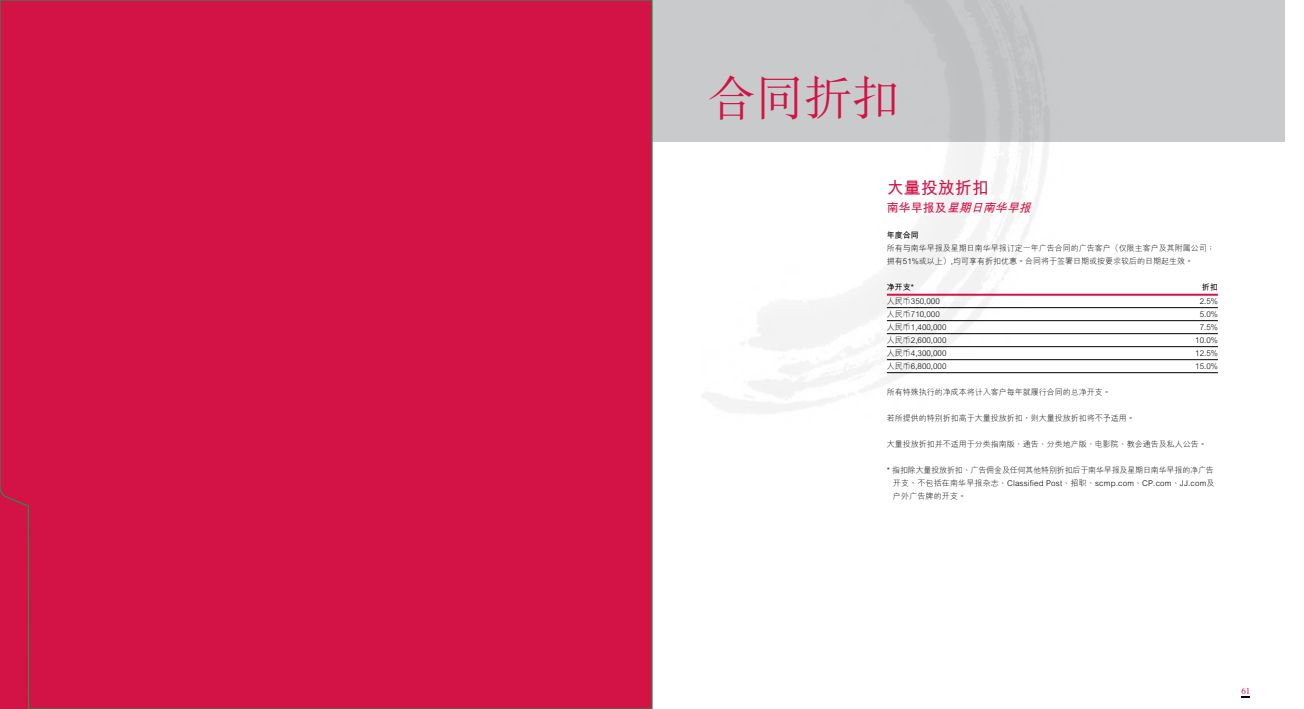
<style>
.page{position:relative;width:1304px;height:709px;background:#fff}
.page>*{position:absolute;margin:0;border:0;box-sizing:border-box;transform-origin:0 0}
.t1{font:300 48px "M Sung HKS";color:#d31245}
.t2{font:700 17px "M Hei HKS";color:#d31245}
.t3{font:italic 700 12px "M Hei HKS";color:#d31245}
.t4{font:9px "Times";color:#d31245}
.t5{font:300 8px/13px "M Hei HKS";color:#000}
.t6{font:700 8px "M Hei HKS";color:#000}
.s1{font-style:normal}
</style>
<div class="page">
<div style="left:652px;top:0;width:632px;height:142px;background:#c9cacc"></div>
<hr style="left:887px;top:294px;width:331px;height:2px;background:#d31245">
<hr style="left:887px;top:307px;width:331px;height:1px;background:#000">
<hr style="left:887px;top:320px;width:331px;height:1px;background:#000">
<hr style="left:887px;top:333px;width:331px;height:1px;background:#000">
<hr style="left:887px;top:346px;width:331px;height:1px;background:#000">
<hr style="left:887px;top:359px;width:331px;height:1px;background:#000">
<hr style="left:887px;top:372px;width:331px;height:1px;background:#000">
<div style="left:0;top:0;width:653px;height:709px;background:#d31245"></div>
<h1 class="t1" style="left:708px;top:64px;width:193px">合同折扣</h1>
<h2 class="t2" style="left:887px;top:175px;width:103px">大量投放折扣</h2>
<h3 class="t3" style="left:887px;top:198px;width:150px"><span class="s1">南華早報及</span>星期日南華早報</h3>
<p class="t6" style="left:887px;top:229px;width:33px">年度合同</p>
<p class="t5" style="left:887px;top:241px;width:329px">所有與南華早報及星期日南華早報訂定一年廣告合同的廣告客戶（僅限主客戶及其附屬公司；擁有51%或以上）,均可享有折扣優惠。合同將於簽署日期或按要求較后的日期起生效。</p>
<p class="t6" style="left:887px;top:281px;width:29px">淨開支*</p>
<p class="t6" style="left:1202px;top:281px;width:17px">折扣</p>
<p class="t5" style="left:887px;top:294px;width:54px">人民幣350,000</p>
<p class="t5" style="left:1200px;top:294px;width:20px">2.5%</p>
<p class="t5" style="left:887px;top:307px;width:54px">人民幣710,000</p>
<p class="t5" style="left:1200px;top:307px;width:20px">5.0%</p>
<p class="t5" style="left:887px;top:320px;width:61px">人民幣1,400,000</p>
<p class="t5" style="left:1200px;top:320px;width:20px">7.5%</p>
<p class="t5" style="left:887px;top:333px;width:61px">人民幣2,600,000</p>
<p class="t5" style="left:1195px;top:333px;width:24px">10.0%</p>
<p class="t5" style="left:887px;top:346px;width:61px">人民幣4,300,000</p>
<p class="t5" style="left:1195px;top:346px;width:24px">12.5%</p>
<p class="t5" style="left:887px;top:359px;width:61px">人民幣6,800,000</p>
<p class="t5" style="left:1195px;top:359px;width:24px">15.0%</p>
<p class="t5" style="left:887px;top:385px;width:225px">所有特殊執行的淨成本將計入客戶每年就履行合同的總淨開支。</p>
<p class="t5" style="left:887px;top:411px;width:249px">若所提供的特別折扣高於大量投放折扣，則大量投放折扣將不予適用。</p>
<p class="t5" style="left:887px;top:437px;width:321px">大量投放折扣並不適用於分類指南版、通告、分類地產版、電影院、教會通告及私人公告。</p>
<p class="t5" style="left:893px;top:463px;width:323px;text-align:justify;text-indent:-6px">* 指扣除大量投放折扣、廣告佣金及任何其他特別折扣后於南華早報及星期日南華早報的淨廣告開支，不包括在南華早報雜志、Classified Post、招職、scmp.com、CP.com、JJ.com及戶外廣告牌的開支。</p>
<p class="t4" style="left:1241px;top:682px;width:10px">61</p>
</div>
